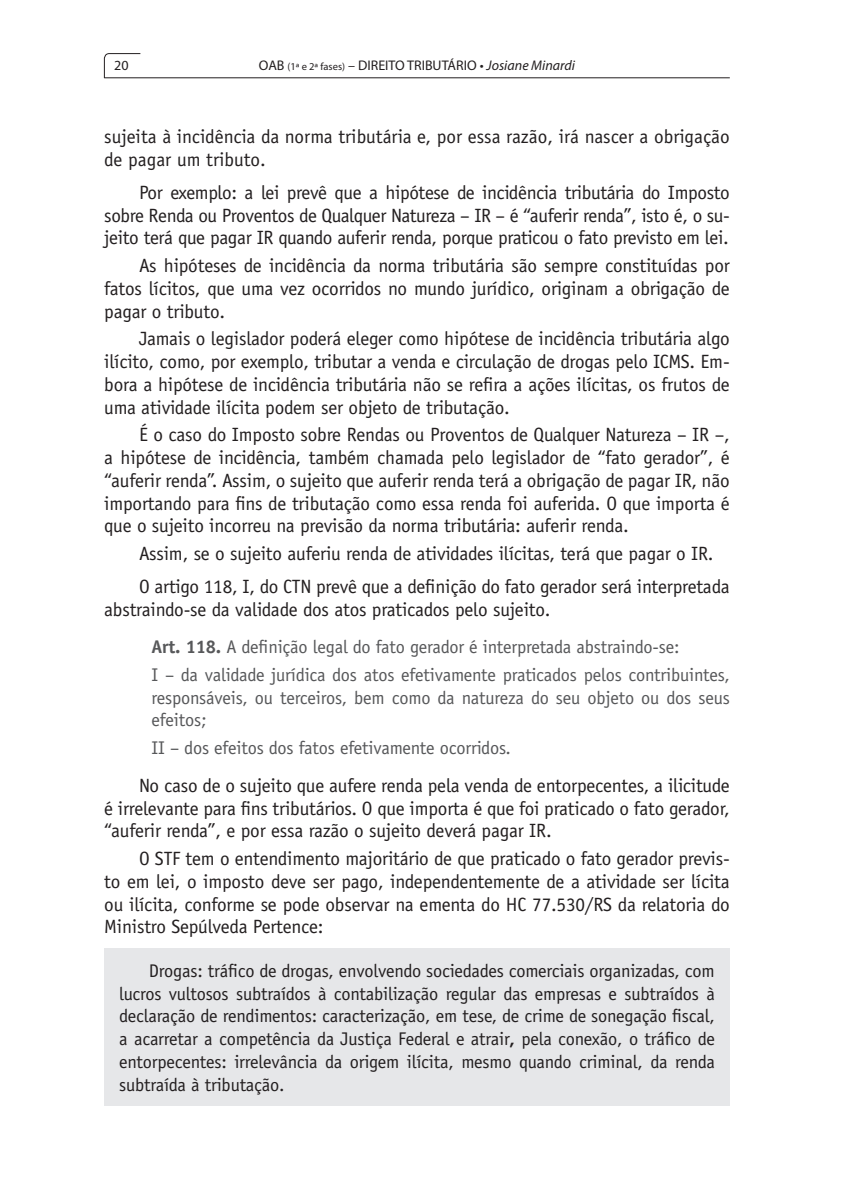
<style>
.page{position:relative;width:844px;height:1191px;background:#fff}
.page>*{position:absolute;margin:0;border:0;box-sizing:border-box;transform-origin:0 0}
.TEXTO-CORRIDO{font:19.25px/22.8px "Officina Sans";letter-spacing:-.01em;color:#231f20;text-align:justify}
.Texto_Questoes{font:18.38px/22.8px "Officina Sans";letter-spacing:-.01em;color:#231f20;text-align:justify}
.Lei_2º{font:18.38px/22.8px "Officina Sans";letter-spacing:-.01em;color:#57585a;text-align:justify}
.Lei_1º{font:18.38px "Officina Sans";letter-spacing:-.01em;color:#57585a}
.Lei_3º{font:18.38px "Officina Sans";letter-spacing:-.01em;color:#57585a}
.t1{font:14px "Myriad Pro";color:#231f20}
.s1{font-size:10.5px}
.s2{font-style:italic}
.s3{font-weight:700}
</style>
<div class="page">
<hr style="left:104px;top:77px;width:625px;height:1px;background:#231f20">
<svg style="left:104px;top:53px;width:37px;height:26px"></svg>
<div style="left:104px;top:948px;width:625px;height:157px;background:#e6e7e9"></div>
<p class="t1" style="left:114px;top:57px;width:16px">20</p>
<p class="t1" style="left:259px;top:57px;width:318px">OAB <span class="s1">(1ª e 2ª fases)</span> – DIREITO TRIBUTÁRIO • <span class="s2">Josiane Minardi</span></p>
<p class="TEXTO-CORRIDO" style="left:104px;top:126px;width:627px">sujeita à incidência da norma tributária e, por essa razão, irá nascer a obrigação de pagar um tributo.</p>
<p class="TEXTO-CORRIDO" style="left:104px;top:181px;width:627px;text-indent:35px">Por exemplo: a lei prevê que a hipótese de incidência tributária do Imposto sobre Renda ou Proventos de Qualquer Natureza – IR – é “auferir renda”, isto é, o su&shy;jeito terá que pagar IR quando auferir renda, porque praticou o fato previsto em lei.</p>
<p class="TEXTO-CORRIDO" style="left:104px;top:254px;width:627px;text-indent:35px">As hipóteses de incidência da norma tributária são sempre constituídas por fatos lícitos, que uma vez ocorridos no mundo jurídico, originam a obrigação de pagar o tributo.</p>
<p class="TEXTO-CORRIDO" style="left:104px;top:327px;width:627px;text-indent:35px">Jamais o legislador poderá eleger como hipótese de incidência tributária algo ilícito, como, por exemplo, tributar a venda e circulação de drogas pelo ICMS. Em&shy;bora a hipótese de incidência tributária não se refira a ações ilícitas, os frutos de uma atividade ilícita podem ser objeto de tributação.</p>
<p class="TEXTO-CORRIDO" style="left:104px;top:423px;width:627px;text-indent:35px">É o caso do Imposto sobre Rendas ou Proventos de Qualquer Natureza – IR –, a hipótese de incidência, também chamada pelo legislador de “fato gerador”, é “auferir renda”. Assim, o sujeito que auferir renda terá a obrigação de pagar IR, não importando para fins de tributação como essa renda foi auferida. O que importa é que o sujeito incorreu na previsão da norma tributária: auferir renda.</p>
<p class="TEXTO-CORRIDO" style="left:139px;top:542px;width:576px">Assim, se o sujeito auferiu renda de atividades ilícitas, terá que pagar o IR.</p>
<p class="TEXTO-CORRIDO" style="left:104px;top:575px;width:626px;text-indent:35px">O artigo 118, I, do CTN prevê que a definição do fato gerador será interpretada abstraindo-se da validade dos atos praticados pelo sujeito.</p>
<p class="Lei_1º" style="left:151px;top:636px;width:529px"><span class="s3">Art. 118.</span> A definição legal do fato gerador é interpretada abstraindo-se:</p>
<p class="Lei_2º" style="left:151px;top:663px;width:579px">I – da validade jurídica dos atos efetivamente praticados pelos contribuintes, responsáveis, ou terceiros, bem como da natureza do seu objeto ou dos seus efeitos;</p>
<p class="Lei_3º" style="left:151px;top:737px;width:361px">II – dos efeitos dos fatos efetivamente ocorridos.</p>
<p class="TEXTO-CORRIDO" style="left:104px;top:774px;width:627px;text-indent:35px">No caso de o sujeito que aufere renda pela venda de entorpecentes, a ilicitude é irrelevante para fins tributários. O que importa é que foi praticado o fato gerador, “auferir renda”, e por essa razão o sujeito deverá pagar IR.</p>
<p class="TEXTO-CORRIDO" style="left:104px;top:847px;width:627px;text-indent:35px">O STF tem o entendimento majoritário de que praticado o fato gerador previs&shy;to em lei, o imposto deve ser pago, independentemente de a atividade ser lícita ou ilícita, conforme se pode observar na ementa do HC 77.530/RS da relatoria do Ministro Sepúlveda Pertence:</p>
<p class="Texto_Questoes" style="left:119px;top:959px;width:597px;text-indent:30px">Drogas: tráfico de drogas, envolvendo sociedades comerciais organizadas, com lucros vultosos subtraídos à contabilização regular das empresas e subtraídos à declaração de rendimentos: caracterização, em tese, de crime de sonegação fiscal, a acarretar a competência da Justiça Federal e atrair<span class="s3">,</span> pela conexão, o tráfico de entorpecentes: irrelevância da origem ilícita, mesmo quando criminal, da renda subtraída à tributação.</p>
</div>
